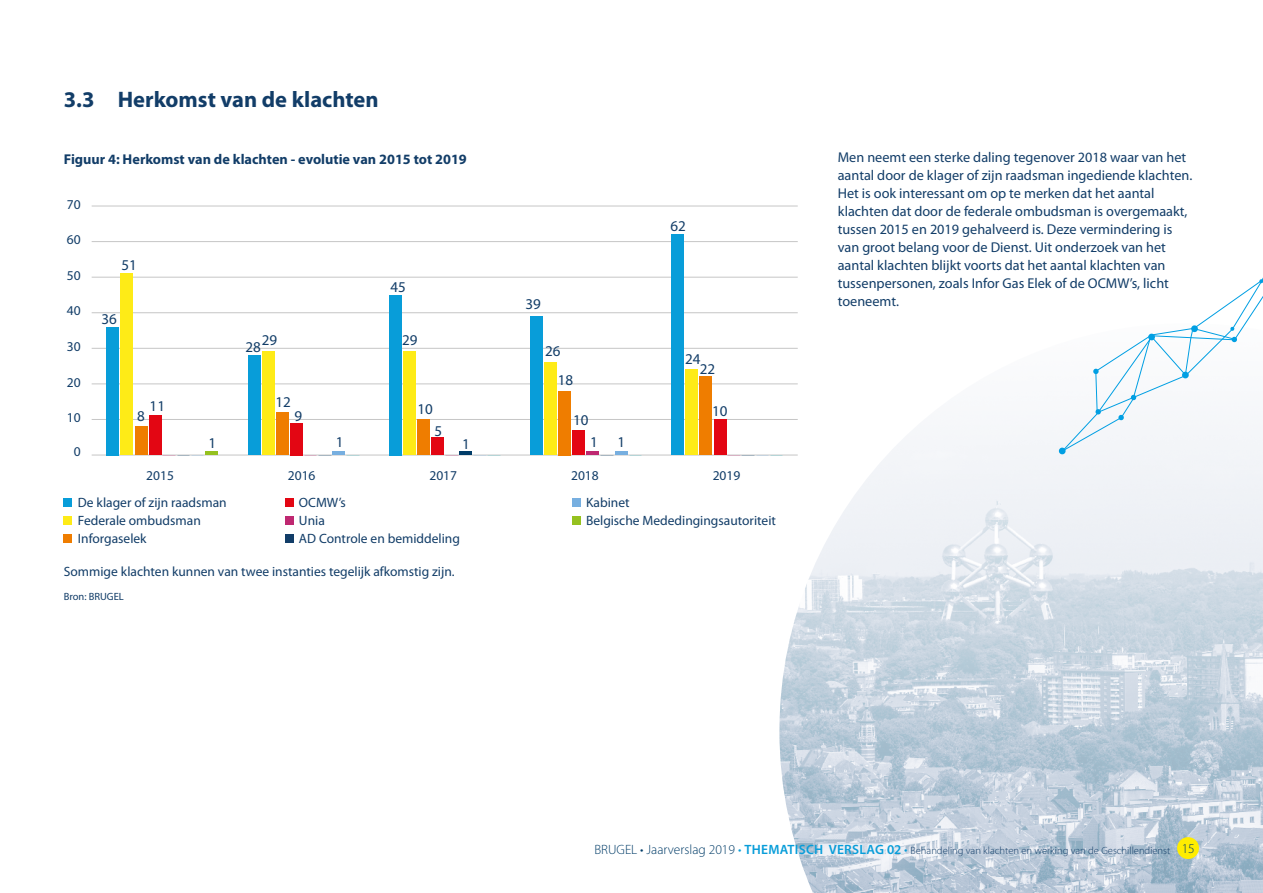
<style>
.page{position:relative;width:1263px;height:893px;background:#fff}
.page>*{position:absolute;margin:0;border:0;box-sizing:border-box;transform-origin:0 0}
.t1{font:700 22.5px "Myriad Pro";color:#123d68}
.t2{font:15px/29.1px "Myriad Pro";color:#123d68}
.t3{font:14.25px/18px "Myriad Pro";color:#123d68}
.t4{font:700 14.25px "Myriad Pro";color:#123d68}
.t5{font:13.5px/18px "Myriad Pro";color:#123d68}
.t6{font:300 10.5px "Myriad Pro";color:#123d68}
.t7{font:10.5px "Myriad Pro";color:#123d68}
.s1{font-size:13.5px;color:#003c68}
.s2{font-size:13.5px;color:#089dd9}
.s3{font-weight:600;font-size:13.5px;color:#089dd9}
</style>
<div class="page">
<div style="left:64px;top:498px;width:8px;height:9px;background:#089dd9"></div>
<div style="left:64px;top:516px;width:8px;height:9px;background:#feeb17"></div>
<div style="left:64px;top:534px;width:8px;height:9px;background:#ef7d00"></div>
<div style="left:285px;top:498px;width:8px;height:9px;background:#e30613"></div>
<div style="left:285px;top:516px;width:8px;height:9px;background:#bf2871"></div>
<div style="left:285px;top:534px;width:8px;height:9px;background:#123d68"></div>
<div style="left:572px;top:498px;width:8px;height:9px;background:#77afe0"></div>
<div style="left:572px;top:516px;width:8px;height:9px;background:#95c11f"></div>
<hr style="left:92px;top:455px;width:706px;height:1px;background:#c6c6c6">
<hr style="left:92px;top:419px;width:706px;height:1px;background:#c6c6c6">
<hr style="left:92px;top:383px;width:706px;height:1px;background:#c6c6c6">
<hr style="left:92px;top:348px;width:706px;height:1px;background:#c6c6c6">
<hr style="left:92px;top:312px;width:706px;height:1px;background:#c6c6c6">
<hr style="left:92px;top:277px;width:706px;height:1px;background:#c6c6c6">
<hr style="left:92px;top:241px;width:706px;height:1px;background:#c6c6c6">
<hr style="left:92px;top:206px;width:706px;height:1px;background:#c6c6c6">
<hr style="left:205px;top:451px;width:13px;height:4px;background:#95c11f">
<hr style="left:332px;top:451px;width:13px;height:4px;background:#77afe0">
<hr style="left:615px;top:451px;width:13px;height:4px;background:#77afe0">
<hr style="left:459px;top:451px;width:13px;height:4px;background:#003c68">
<hr style="left:587px;top:451px;width:12px;height:4px;background:#bf2871">
<div style="left:149px;top:416px;width:13px;height:39px;background:#e30613"></div>
<div style="left:290px;top:423px;width:13px;height:32px;background:#e30613"></div>
<div style="left:431px;top:437px;width:13px;height:18px;background:#e30613"></div>
<div style="left:572px;top:430px;width:13px;height:25px;background:#e30613"></div>
<div style="left:714px;top:419px;width:12px;height:36px;background:#e30613"></div>
<div style="left:135px;top:427px;width:12px;height:28px;background:#ef7d00"></div>
<div style="left:276px;top:412px;width:13px;height:43px;background:#ef7d00"></div>
<div style="left:417px;top:419px;width:13px;height:36px;background:#ef7d00"></div>
<div style="left:558px;top:391px;width:13px;height:64px;background:#ef7d00"></div>
<div style="left:700px;top:377px;width:12px;height:78px;background:#ef7d00"></div>
<div style="left:121px;top:274px;width:12px;height:181px;background:#feeb17"></div>
<div style="left:262px;top:352px;width:13px;height:103px;background:#feeb17"></div>
<div style="left:403px;top:352px;width:13px;height:103px;background:#feeb17"></div>
<div style="left:544px;top:363px;width:13px;height:92px;background:#feeb17"></div>
<div style="left:685px;top:370px;width:13px;height:85px;background:#feeb17"></div>
<div style="left:106px;top:327px;width:13px;height:128px;background:#089dd9"></div>
<div style="left:248px;top:355px;width:12px;height:100px;background:#089dd9"></div>
<div style="left:389px;top:295px;width:13px;height:160px;background:#089dd9"></div>
<div style="left:530px;top:316px;width:13px;height:139px;background:#089dd9"></div>
<div style="left:671px;top:234px;width:13px;height:221px;background:#089dd9"></div>
<img style="left:779px;top:347px;width:484px;height:546px">
<svg style="left:1058px;top:277px;width:205px;height:178px"></svg>
<div style="left:1177px;top:837px;width:22px;height:22px;background:#ffed00;border-radius:50%"></div>
<h1 class="t1" style="left:64px;top:87px;width:316px">3.3 Herkomst van de klachten</h1>
<p class="t4" style="left:64px;top:151px;width:405px">Figuur 4: Herkomst van de klachten - evolutie van 2015 tot 2019</p>
<p class="t5" style="left:67px;top:195px;width:15px">70</p>
<p class="t5" style="left:67px;top:231px;width:15px">60</p>
<p class="t5" style="left:67px;top:267px;width:15px">50</p>
<p class="t5" style="left:67px;top:302px;width:15px">40</p>
<p class="t5" style="left:67px;top:338px;width:15px">30</p>
<p class="t5" style="left:67px;top:373px;width:15px">20</p>
<p class="t5" style="left:67px;top:409px;width:15px">10</p>
<p class="t5" style="left:74px;top:443px;width:8px">0</p>
<p class="t2" style="left:122px;top:251px;width:17px">51</p>
<p class="t2" style="left:102px;top:305px;width:17px">36</p>
<p class="t2" style="left:150px;top:392px;width:17px">11</p>
<p class="t2" style="left:137px;top:402px;width:9px">8</p>
<p class="t2" style="left:262px;top:326px;width:17px">29</p>
<p class="t2" style="left:246px;top:333px;width:17px">28</p>
<p class="t2" style="left:390px;top:273px;width:17px">45</p>
<p class="t2" style="left:402px;top:326px;width:17px">29</p>
<p class="t2" style="left:525px;top:290px;width:17px">39</p>
<p class="t2" style="left:558px;top:337px;width:17px;text-indent:-13px">26<br>18</p>
<p class="t2" style="left:275px;top:388px;width:17px">12</p>
<p class="t2" style="left:417px;top:395px;width:17px">10</p>
<p class="t2" style="left:295px;top:402px;width:9px">9</p>
<p class="t2" style="left:573px;top:406px;width:17px">10</p>
<p class="t2" style="left:435px;top:416px;width:9px">5</p>
<p class="t2" style="left:209px;top:428px;width:9px">1</p>
<p class="t2" style="left:336px;top:428px;width:9px">1</p>
<p class="t2" style="left:462px;top:429px;width:9px">1</p>
<p class="t2" style="left:590px;top:428px;width:9px">1</p>
<p class="t2" style="left:617px;top:428px;width:9px">1</p>
<p class="t2" style="left:670px;top:212px;width:17px">62</p>
<p class="t2" style="left:685px;top:345px;width:17px">24</p>
<p class="t2" style="left:700px;top:355px;width:17px">22</p>
<p class="t2" style="left:712px;top:397px;width:17px">10</p>
<p class="t5" style="left:146px;top:466px;width:29px">2015</p>
<p class="t5" style="left:288px;top:466px;width:29px">2016</p>
<p class="t5" style="left:429px;top:466px;width:29px">2017</p>
<p class="t5" style="left:571px;top:466px;width:29px">2018</p>
<p class="t5" style="left:713px;top:466px;width:29px">2019</p>
<p class="t5" style="left:78px;top:493px;width:150px">De klager of zijn raadsman<br>Federale ombudsman<br>Inforgaselek</p>
<p class="t5" style="left:299px;top:493px;width:162px">OCMW’s<br>Unia<br>AD Controle en bemiddeling</p>
<p class="t5" style="left:586px;top:493px;width:191px">Kabinet<br>Belgische Mededingingsautoriteit</p>
<p class="t5" style="left:64px;top:563px;width:392px">Sommige klachten kunnen van twee instanties tegelijk afkomstig zijn.</p>
<p class="t7" style="left:64px;top:591px;width:62px">Bron: BRUGEL</p>
<p class="t3" style="left:838px;top:148px;width:356px">Men neemt een sterke daling tegenover 2018 waar van het aantal door de klager of zijn raadsman ingediende klachten.<br>Het is ook interessant om op te merken dat het aantal klachten dat door de federale ombudsman is overgemaakt, tussen 2015 en 2019 gehalveerd is. Deze vermindering is van groot belang voor de Dienst. Uit onderzoek van het aantal klachten blijkt voorts dat het aantal klachten van tussenpersonen, zoals Infor Gas Elek of de OCMW’s, licht toeneemt.</p>
<p class="t6" style="left:594px;top:844px;width:602px"><span class="s1">BRUGEL • Jaarverslag 2019</span> <span class="s2">•</span> <span class="s3">THEMATISCH VERSLAG 02</span> <span class="s2">•</span> Behandeling van klachten en werking van de Geschillendienst <span class="s1">15</span></p>
</div>
